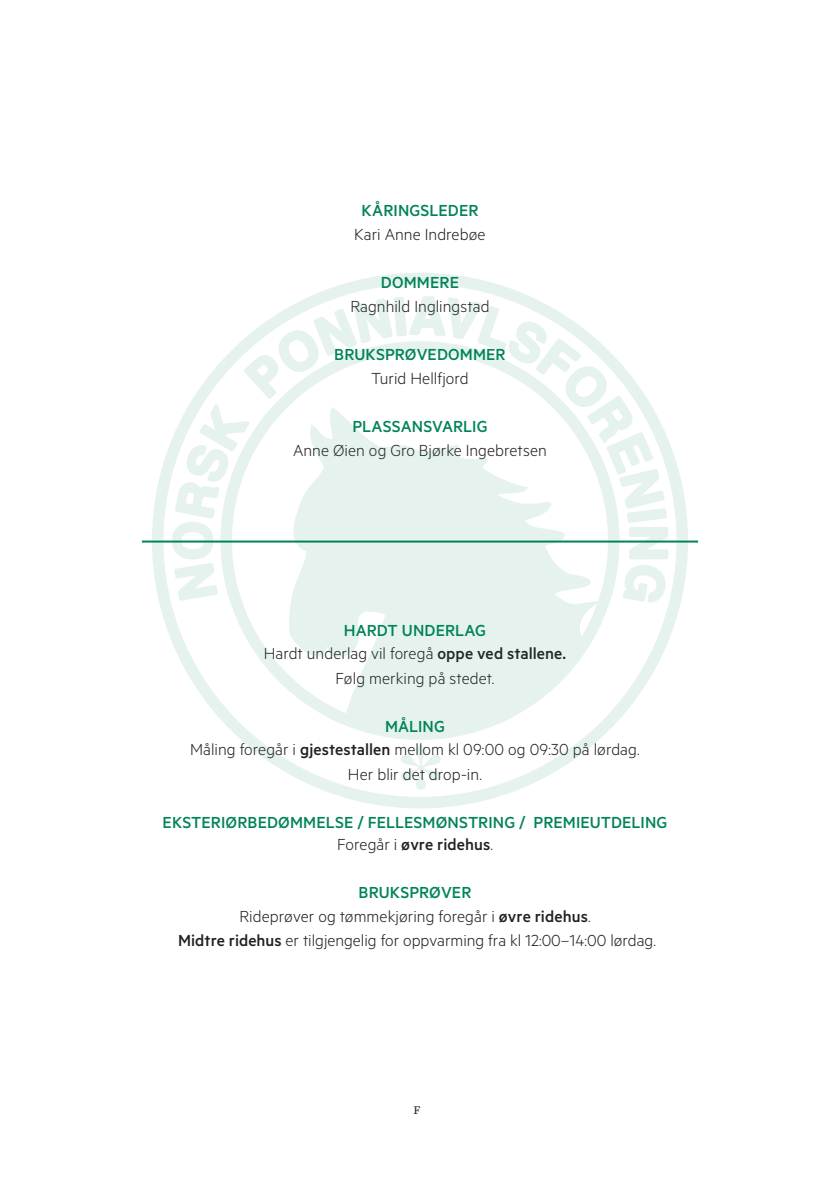
<style>
.page{position:relative;width:840px;height:1191px;background:#fff}
.page>*{position:absolute;margin:0;border:0;box-sizing:border-box;transform-origin:0 0}
.NPA_-_tekst{font:300 18px/24px "Metric";letter-spacing:.005em;color:#231f20;text-align:center}
.NPA_-_tekst-2{font:500 18px/22.2px "Metric";letter-spacing:.01em;color:#008457;text-align:center}
.NPA_-_tekst-3{font:12px "Mercury Text G2";color:#231f20}
.s1{font-weight:500;color:#008457}
.s2{font-weight:500}
.s3{font-weight:300;color:#231f20}
.s4{color:#231f20}
</style>
<div class="page">
<hr style="left:142px;top:540px;width:555px;height:2px;background:#008457">
<svg style="left:152px;top:273px;width:535px;height:535px"></svg>
<p class="NPA_-_tekst-2" style="left:361px;top:199px;width:118px">KÅRINGSLEDER</p>
<p class="NPA_-_tekst" style="left:354px;top:221px;width:133px">Kari Anne Indrebøe</p>
<p class="NPA_-_tekst-2" style="left:381px;top:271px;width:79px">DOMMERE</p>
<p class="NPA_-_tekst" style="left:350px;top:293px;width:141px">Ragnhild Inglingstad</p>
<p class="NPA_-_tekst-2" style="left:334px;top:343px;width:173px">BRUKSPRØVEDOMMER</p>
<p class="NPA_-_tekst" style="left:371px;top:365px;width:99px">Turid Hellfjord</p>
<p class="NPA_-_tekst-2" style="left:352px;top:415px;width:137px">PLASSANSVARLIG</p>
<p class="NPA_-_tekst" style="left:293px;top:437px;width:255px">Anne Øien og Gro Bjørke Ingebretsen</p>
<p class="NPA_-_tekst" style="left:263px;top:617px;width:304px"><span class="s1">HARDT UNDERLAG<br></span>Hardt underlag vil foregå <span class="s2">oppe ved stallene.<br></span>Følg merking på stedet.</p>
<p class="NPA_-_tekst" style="left:190px;top:713px;width:451px"><span class="s1">MÅLING<br></span>Måling foregår i <span class="s2">gjestestallen</span> mellom kl 09:00 og 09:30 på lørdag.<br>Her blir det drop-in.</p>
<p class="NPA_-_tekst-2" style="left:162px;top:810px;width:506px">EKSTERIØRBEDØMMELSE / FELLESMØNSTRING / PREMIEUTDELING<br><span class="s3">Foregår i</span> <span class="s4">øvre ridehus</span><span class="s3">.</span></p>
<p class="NPA_-_tekst" style="left:178px;top:879px;width:479px"><span class="s1">BRUKSPRØVER<br></span>Rideprøver og tømmekjøring foregår i <span class="s2">øvre ridehus</span>.<br><span class="s2">Midtre ridehus</span> er tilgjengelig for oppvarming fra kl 12:00–14:00 lørdag.</p>
<p class="NPA_-_tekst-3" style="left:413px;top:1102px;width:9px">F</p>
</div>
